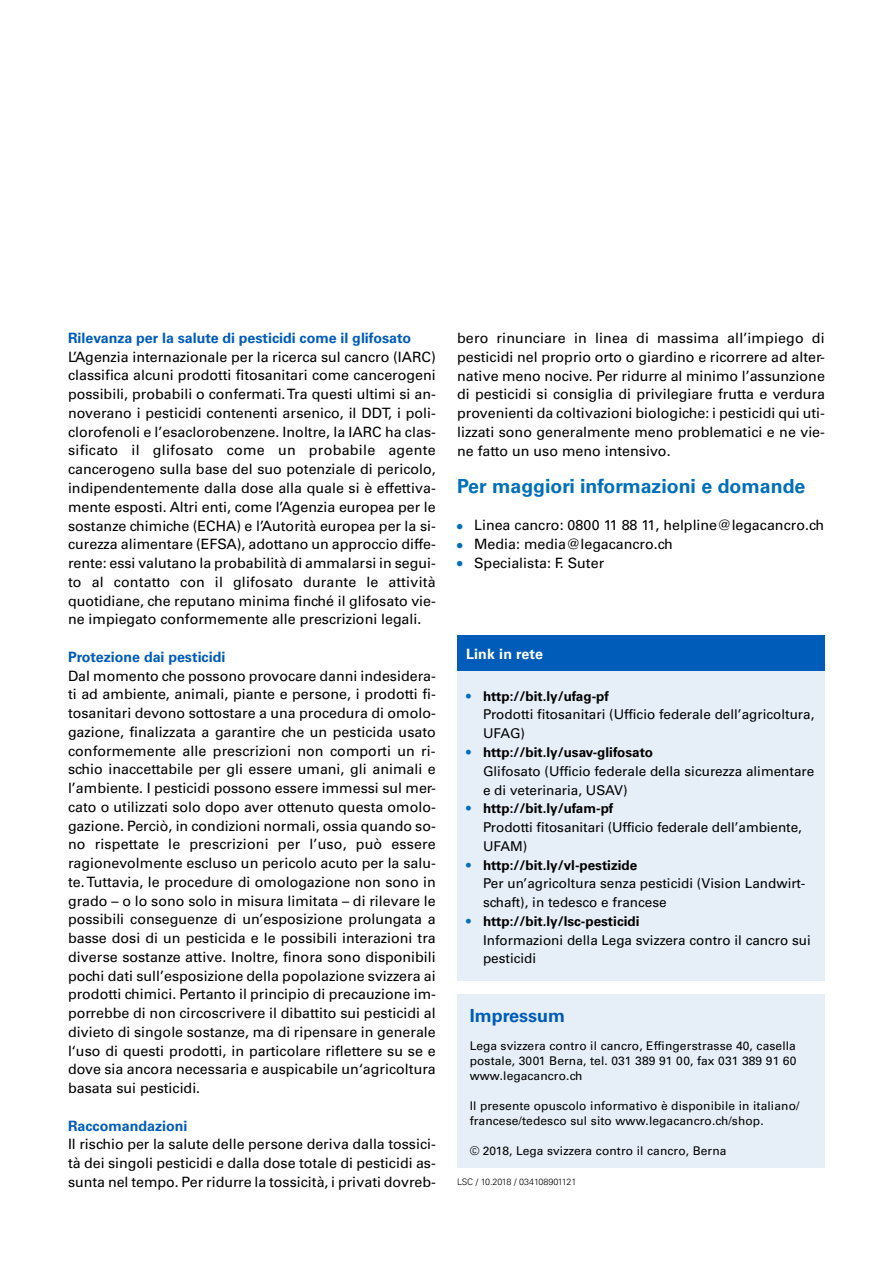
<style>
.page{position:relative;width:893px;height:1263px;background:#fff}
.page>*{position:absolute;margin:0;border:0;box-sizing:border-box;transform-origin:0 0}
.t1{font:700 19.5px "Univers LT Std";color:#0070ba}
.t2{font:700 18px "Univers LT Std";color:#005cb9}
.t3{font:14.25px/18.8px "Univers LT Std";color:#000;text-align:justify}
.t4{font:700 14.25px "Univers LT Std";color:#005cb9}
.t5{font:700 14.25px "Univers LT Std";letter-spacing:.01em;color:#fff}
.t6{font:13.5px/18.8px "Univers LT Std";color:#000}
.t7{font:12px/15px "Univers LT Std";letter-spacing:.01em;color:#000;text-align:justify}
.t8{font:300 9px "Univers LT Std";color:#000}
.s1{font-size:15px;color:#0070ba}
.s2{color:#0070ba}
.s3{font-weight:700}
</style>
<div class="page">
<div style="left:457px;top:669px;width:368px;height:311px;background:#e6eff8"></div>
<div style="left:457px;top:636px;width:368px;height:35px;background:#005cb9"></div>
<div style="left:457px;top:995px;width:368px;height:173px;background:#e6eff8"></div>
<p class="t4" style="left:68px;top:330px;width:345px">Rilevanza per la salute di pesticidi come il glifosato</p>
<p class="t3" style="left:68px;top:347px;width:369px">L’Agenzia internazionale per la ricerca sul cancro (IARC) classifica alcuni prodotti fitosanitari come cancerogeni possibili, probabili o confermati. Tra questi ultimi si an&shy;noverano i pesticidi contenenti arsenico, il DDT, i poli&shy;clorofenoli e l’esaclorobenzene. Inoltre, la IARC ha clas&shy;sificato il glifosato come un probabile agente cancerogeno sulla base del suo potenziale di pericolo, indipendentemente dalla dose alla quale si è effettiva&shy;mente esposti. Altri enti, come l’Agenzia europea per le sostanze chimiche (ECHA) e l’Autorità europea per la si&shy;curezza alimentare (EFSA), adottano un approccio diffe&shy;rente: essi valutano la probabilità di ammalarsi in segui&shy;to al contatto con il glifosato durante le attività quotidiane, che reputano minima finché il glifosato vie&shy;ne impiegato conformemente alle prescrizioni legali.</p>
<p class="t4" style="left:68px;top:648px;width:159px">Protezione dai pesticidi</p>
<p class="t3" style="left:68px;top:666px;width:369px">Dal momento che possono provocare danni indesidera&shy;ti ad ambiente, animali, piante e persone, i prodotti fi&shy;tosanitari devono sottostare a una procedura di omolo&shy;gazione, finalizzata a garantire che un pesticida usato conformemente alle prescrizioni non comporti un ri&shy;schio inaccettabile per gli essere umani, gli animali e l’ambiente. I pesticidi possono essere immessi sul mer&shy;cato o utilizzati solo dopo aver ottenuto questa omolo&shy;gazione. Perciò, in condizioni normali, ossia quando so&shy;no rispettate le prescrizioni per l’uso, può essere ragionevolmente escluso un pericolo acuto per la salu&shy;te. Tuttavia, le procedure di omologazione non sono in grado – o lo sono solo in misura limitata – di rilevare le possibili conseguenze di un’esposizione prolungata a basse dosi di un pesticida e le possibili interazioni tra diverse sostanze attive. Inoltre, finora sono disponibili pochi dati sull’esposizione della popolazione svizzera ai prodotti chimici. Pertanto il principio di precauzione im&shy;porrebbe di non circoscrivere il dibattito sui pesticidi al divieto di singole sostanze, ma di ripensare in generale l‘uso di questi prodotti, in particolare riflettere su se e dove sia ancora necessaria e auspicabile un‘agricoltura basata sui pesticidi.</p>
<p class="t4" style="left:68px;top:1117px;width:121px">Raccomandazioni</p>
<p class="t3" style="left:68px;top:1135px;width:369px">Il rischio per la salute delle persone deriva dalla tossici&shy;tà dei singoli pesticidi e dalla dose totale di pesticidi as&shy;sunta nel tempo. Per ridurre la tossicità, i privati dovreb-</p>
<p class="t3" style="left:457px;top:329px;width:369px">bero rinunciare in linea di massima all’impiego di pesticidi nel proprio orto o giardino e ricorrere ad alter&shy;native meno nocive. Per ridurre al minimo l’assunzione di pesticidi si consiglia di privilegiare frutta e verdura provenienti da coltivazioni biologiche: i pesticidi qui uti&shy;lizzati sono generalmente meno problematici e ne vie&shy;ne fatto un uso meno intensivo.</p>
<h1 class="t1" style="left:457px;top:475px;width:350px">Per maggiori informazioni e domande</h1>
<p class="t3" style="left:457px;top:516px;width:368px"><span class="s1">•</span> Linea cancro: 0800 11 88 11, helpline@legacancro.ch</p>
<p class="t3" style="left:457px;top:535px;width:217px"><span class="s1">•</span> Media: media@legacancro.ch</p>
<p class="t3" style="left:457px;top:554px;width:149px"><span class="s1">•</span> Specialista: F. Suter</p>
<p class="t5" style="left:466px;top:645px;width:78px">Link in rete</p>
<p class="t6" style="left:483px;top:687px;width:333px;text-indent:-17px"><span class="s2">•</span> <span class="s3">http://bit.ly/ufag-pf<br></span>Prodotti fitosanitari (Ufficio federale dell’agricoltura,<br>UFAG)</p>
<p class="t6" style="left:483px;top:743px;width:333px;text-indent:-17px"><span class="s2">•</span> <span class="s3">http://bit.ly/usav-glifosato<br></span>Glifosato (Ufficio federale della sicurezza alimentare e di veterinaria, USAV)</p>
<p class="t6" style="left:483px;top:799px;width:320px;text-indent:-17px"><span class="s2">•</span> <span class="s3">http://bit.ly/ufam-pf<br></span>Prodotti fitosanitari (Ufficio federale dell’ambiente,<br>UFAM)</p>
<p class="t6" style="left:483px;top:855px;width:324px;text-indent:-17px"><span class="s2">•</span> <span class="s3">http://bit.ly/vl-pestizide<br></span>Per un’agricoltura senza pesticidi (Vision Landwirt&shy;schaft), in tedesco e francese</p>
<p class="t6" style="left:483px;top:912px;width:329px;text-indent:-17px"><span class="s2">•</span> <span class="s3">http://bit.ly/lsc-pesticidi<br></span>Informazioni della Lega svizzera contro il cancro sui pesticidi</p>
<p class="t2" style="left:470px;top:1005px;width:97px">Impressum</p>
<p class="t7" style="left:470px;top:1038px;width:328px">Lega svizzera contro il cancro, Effingerstrasse 40, casella postale, 3001 Berna, tel. 031 389 91 00, fax 031 389 91 60 www.legacancro.ch</p>
<p class="t7" style="left:470px;top:1098px;width:331px">Il presente opuscolo informativo è disponibile in italiano/ francese/tedesco sul sito www.legacancro.ch/shop.</p>
<p class="t7" style="left:470px;top:1143px;width:258px">© 2018, Lega svizzera contro il cancro, Berna</p>
<p class="t8" style="left:457px;top:1176px;width:121px">LSC / 10.2018 / 034108901121</p>
</div>
